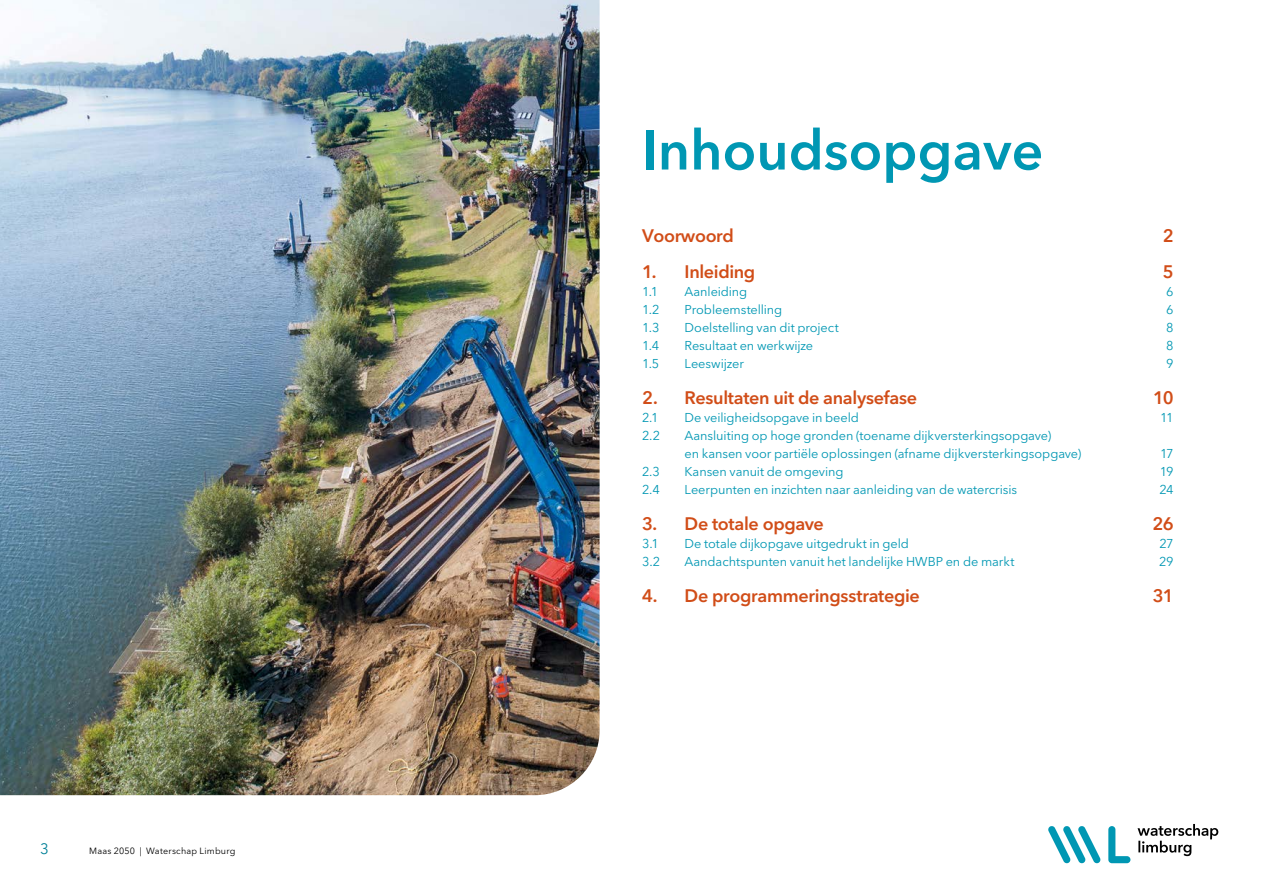
<style>
.page{position:relative;width:1263px;height:893px;background:#fff}
.page>*{position:absolute;margin:0;border:0;box-sizing:border-box;transform-origin:0 0}
.t1{font:600 55.5px "Avenir Next LT Pro";color:#0097b3}
.P_Body{font:600 18px "Avenir Next LT Pro";letter-spacing:-.02em;color:#d14d18}
.t2{font:15px "Avenir Next LT Pro";color:#008097}
.t3{font:12.75px/18px "Avenir Next LT Pro";letter-spacing:-.01em;color:#0097b3}
.t4{font:9px "Avenir Next LT Pro Regular 4";letter-spacing:.025em;color:#000}
</style>
<div class="page">
<svg style="left:1137px;top:824px;width:81px;height:32px"></svg>
<svg style="left:1048px;top:826px;width:53px;height:38px"></svg>
<svg style="left:1108px;top:826px;width:22px;height:37px"></svg>
<img style="left:0;top:0;width:600px;height:795px">
<p class="t2" style="left:40px;top:836px;width:10px">3</p>
<p class="t4" style="left:89px;top:843px;width:148px">Maas 2050 | Waterschap Limburg</p>
<p class="t1" style="left:642px;top:103px;width:403px">Inhoudsopgave</p>
<p class="P_Body" style="left:642px;top:220px;width:93px">Voorwoord</p>
<p class="P_Body" style="left:1163px;top:220px;width:12px">2</p>
<p class="P_Body" style="left:642px;top:256px;width:115px">1. Inleiding</p>
<p class="P_Body" style="left:1163px;top:256px;width:12px">5</p>
<p class="t3" style="left:642px;top:282px;width:18px">1.1</p>
<p class="t3" style="left:685px;top:282px;width:64px">Aanleiding</p>
<p class="t3" style="left:1166px;top:282px;width:9px">6</p>
<p class="t3" style="left:642px;top:300px;width:19px">1.2</p>
<p class="t3" style="left:685px;top:300px;width:99px">Probleemstelling</p>
<p class="t3" style="left:1166px;top:300px;width:9px">6</p>
<p class="t3" style="left:642px;top:318px;width:19px">1.3</p>
<p class="t3" style="left:685px;top:318px;width:156px">Doelstelling van dit project</p>
<p class="t3" style="left:1166px;top:318px;width:9px">8</p>
<p class="t3" style="left:642px;top:336px;width:19px">1.4</p>
<p class="t3" style="left:685px;top:336px;width:130px">Resultaat en werkwijze</p>
<p class="t3" style="left:1166px;top:336px;width:9px">8</p>
<p class="t3" style="left:642px;top:354px;width:19px">1.5</p>
<p class="t3" style="left:685px;top:354px;width:61px">Leeswijzer</p>
<p class="t3" style="left:1166px;top:354px;width:9px">9</p>
<p class="P_Body" style="left:642px;top:382px;width:276px">2. Resultaten uit de analysefase</p>
<p class="P_Body" style="left:1153px;top:382px;width:22px">10</p>
<p class="t3" style="left:642px;top:408px;width:18px">2.1</p>
<p class="t3" style="left:685px;top:408px;width:176px">De veiligheidsopgave in beeld</p>
<p class="t3" style="left:1160px;top:408px;width:15px">11</p>
<p class="t3" style="left:642px;top:426px;width:19px">2.2</p>
<p class="t3" style="left:685px;top:426px;width:398px">Aansluiting op hoge gronden (toename dijkversterkingsopgave)<br>en kansen voor partiële oplossingen (afname dijkversterkingsopgave)</p>
<p class="t3" style="left:1160px;top:444px;width:15px">17</p>
<p class="t3" style="left:642px;top:462px;width:19px">2.3</p>
<p class="t3" style="left:685px;top:462px;width:160px">Kansen vanuit de omgeving</p>
<p class="t3" style="left:1160px;top:462px;width:15px">19</p>
<p class="t3" style="left:642px;top:480px;width:19px">2.4</p>
<p class="t3" style="left:685px;top:480px;width:334px">Leerpunten en inzichten naar aanleiding van de watercrisis</p>
<p class="t3" style="left:1159px;top:480px;width:16px">24</p>
<p class="P_Body" style="left:642px;top:508px;width:183px">3. De totale opgave</p>
<p class="P_Body" style="left:1152px;top:508px;width:23px">26</p>
<p class="t3" style="left:642px;top:534px;width:18px">3.1</p>
<p class="t3" style="left:685px;top:534px;width:226px">De totale dijkopgave uitgedrukt in geld</p>
<p class="t3" style="left:1159px;top:534px;width:16px">27</p>
<p class="t3" style="left:642px;top:552px;width:20px">3.2</p>
<p class="t3" style="left:685px;top:552px;width:331px">Aandachtspunten vanuit het landelijke HWBP en de markt</p>
<p class="t3" style="left:1159px;top:552px;width:16px">29</p>
<p class="P_Body" style="left:642px;top:580px;width:279px">4. De programmeringsstrategie</p>
<p class="P_Body" style="left:1153px;top:580px;width:22px">31</p>
</div>
